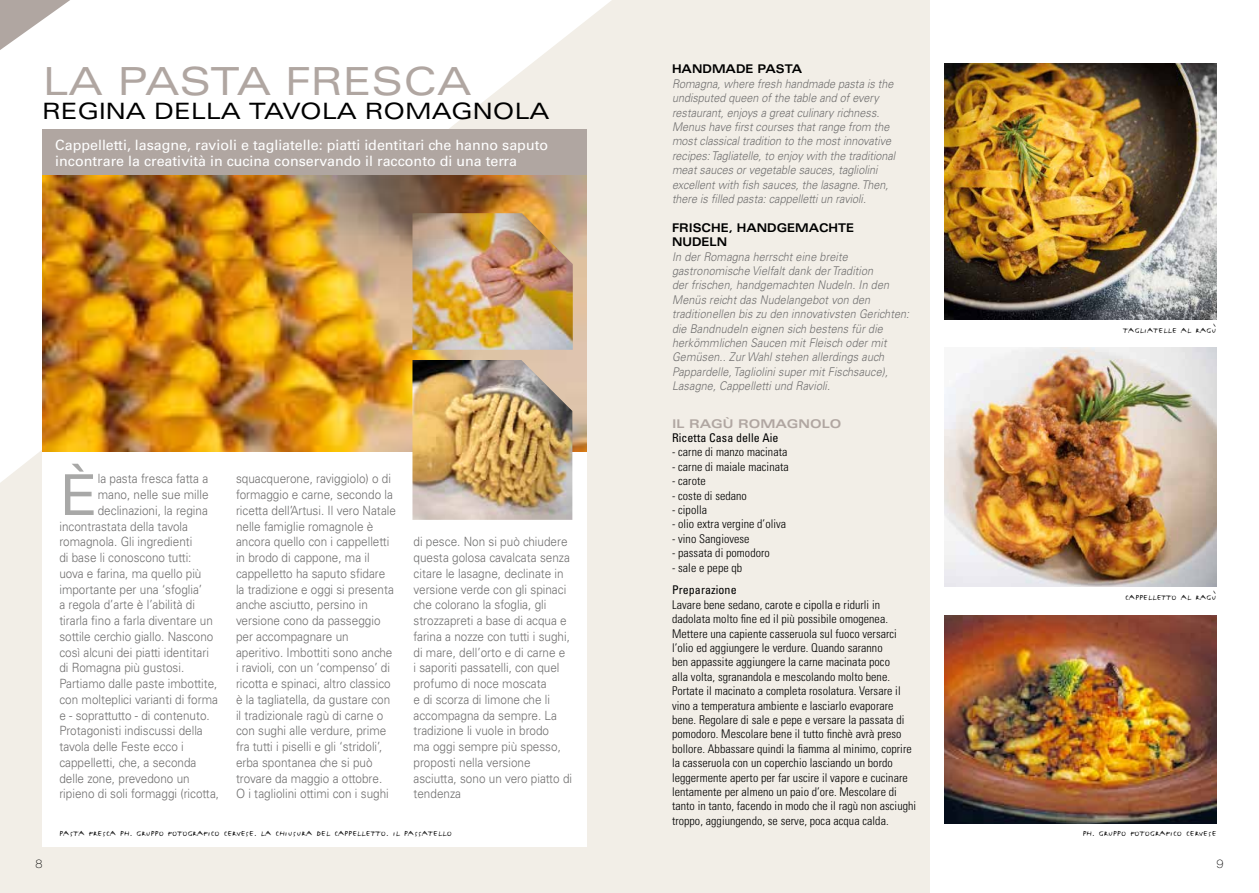
<style>
.page{position:relative;width:1259px;height:893px;background:#fff}
.page>*{position:absolute;margin:0;border:0;box-sizing:border-box;transform-origin:0 0}
.t1{font:expanded 56.4px "Univers";color:#a8a8a7;scale:.92 1}
.t2{font:expanded 38.7px "Univers";color:#b0a6a1}
.t3{font:expanded 22.5px "Univers";color:#000}
.t4{font:14.25px "FF Justlefthand Caps";color:#000}
.t5{font:14.25px/16.5px "Univers";color:#fff}
.t6{font:300 12.75px/15.8px "Univers";color:#706f6f;scale:.92 1}
.t7{font:300 condensed 12px/14.4px "Univers";letter-spacing:.005em;color:#000}
.t8{font:italic 300 12px/14.4px "Univers";color:#706f6f;scale:.9 1}
.t9{font:700 expanded 12px/14.4px "Univers";color:#000;scale:.9 1}
.t10{font:condensed 12px "Univers";letter-spacing:.005em;color:#000}
.t11{font:700 expanded 12px "Univers";letter-spacing:.005em;color:#b0a6a1}
.t12{font:100 12px "Helvetica Neue LT Std";color:#000;scale:1.05 1}
</style>
<div class="page">
<div style="left:0;top:0;width:929px;height:893px;background:#f2eee7"></div>
<img style="left:944px;top:348px;width:272px;height:239px">
<svg style="left:0;top:0;width:611px;height:483px;fill:#fff"></svg>
<div style="left:43px;top:452px;width:544px;height:395px;background:#fff"></div>
<svg style="left:0;top:0;width:70px;height:50px;background:#d7d2cf"></svg>
<img style="left:42px;top:175px;width:545px;height:277px">
<div style="left:42px;top:130px;width:545px;height:45px;background:#b0a6a1"></div>
<img style="left:944px;top:615px;width:272px;height:208px">
<img style="left:944px;top:64px;width:272px;height:255px">
<img style="left:412px;top:213px;width:161px;height:137px">
<img style="left:412px;top:360px;width:160px;height:160px">
<h2 class="t2" style="left:43px;top:58px;width:430px">LA PASTA FRESCA</h2>
<h3 class="t3" style="left:43px;top:98px;width:508px">REGINA DELLA TAVOLA ROMAGNOLA</h3>
<p class="t5" style="left:55px;top:136px;width:494px">Cappelletti, lasagne, ravioli e tagliatelle: piatti identitari che hanno saputo incontrare la creatività in cucina conservando il racconto di una terra</p>
<h1 class="t1" style="left:59px;top:462px;width:43px">È</h1>
<p class="t6" style="left:98px;top:471px;width:122px">la pasta fresca fatta a</p>
<p class="t6" style="left:98px;top:487px;width:122px">mano, nelle sue mille</p>
<p class="t6" style="left:98px;top:503px;width:121px">declinazioni, la regina</p>
<p class="t6" style="left:59px;top:518px;width:141px">incontrastata della tavola</p>
<p class="t6" style="left:59px;top:534px;width:146px">romagnola. Gli ingredienti</p>
<p class="t6" style="left:59px;top:550px;width:145px">di base li conoscono tutti:</p>
<p class="t6" style="left:59px;top:566px;width:156px">uova e farina, ma quello più</p>
<p class="t6" style="left:59px;top:581px;width:157px">importante per una ‘sfoglia’</p>
<p class="t6" style="left:59px;top:597px;width:149px">a regola d’arte è l’abilità di</p>
<p class="t6" style="left:59px;top:613px;width:168px">tirarla fino a farla diventare un</p>
<p class="t6" style="left:59px;top:629px;width:169px">sottile cerchio giallo. Nascono</p>
<p class="t6" style="left:59px;top:644px;width:164px">così alcuni dei piatti identitari</p>
<p class="t6" style="left:59px;top:660px;width:137px">di Romagna più gustosi.</p>
<p class="t6" style="left:59px;top:676px;width:173px">Partiamo dalle paste imbottite,</p>
<p class="t6" style="left:59px;top:692px;width:174px">con molteplici varianti di forma</p>
<p class="t6" style="left:59px;top:707px;width:165px">e - soprattutto - di contenuto.</p>
<p class="t6" style="left:59px;top:723px;width:157px">Protagonisti indiscussi della</p>
<p class="t6" style="left:59px;top:739px;width:137px">tavola delle Feste ecco i</p>
<p class="t6" style="left:59px;top:754px;width:150px">cappelletti, che, a seconda</p>
<p class="t6" style="left:59px;top:770px;width:143px">delle zone, prevedono un</p>
<p class="t6" style="left:59px;top:786px;width:175px">ripieno di soli formaggi (ricotta,</p>
<p class="t6" style="left:236px;top:471px;width:175px">squacquerone, raviggiolo) o di formaggio e carne, secondo la ricetta dell’Artusi. Il vero Natale nelle famiglie romagnole è ancora quello con i cappelletti in brodo di cappone, ma il cappelletto ha saputo sfidare la tradizione e oggi si presenta anche asciutto, persino in versione cono da passeggio per accompagnare un aperitivo. Imbottiti sono anche i ravioli, con un ‘compenso’ di ricotta e spinaci, altro classico è la tagliatella, da gustare con il tradizionale ragù di carne o con sughi alle verdure, prime fra tutti i piselli e gli ‘stridoli’, erba spontanea che si può trovare da maggio a ottobre.<br>O i tagliolini ottimi con i sughi</p>
<p class="t6" style="left:413px;top:534px;width:174px">di pesce. Non si può chiudere questa golosa cavalcata senza citare le lasagne, declinate in versione verde con gli spinaci che colorano la sfoglia, gli strozzapreti a base di acqua e farina a nozze con tutti i sughi, di mare, dell’orto e di carne e<br>i saporiti passatelli, con quel profumo di noce moscata<br>e di scorza di limone che li accompagna da sempre. La tradizione li vuole in brodo<br>ma oggi sempre più spesso, proposti nella versione asciutta, sono un vero piatto di tendenza</p>
<p class="t12" style="left:36px;top:856px;width:8px">8</p>
<p class="t4" style="left:59px;top:823px;width:394px">pasta fresca ph. gruppo fotografico cervese. la chiusura del cappelletto. il passatello</p>
<p class="t9" style="left:672px;top:62px;width:146px">HANDMADE PASTA</p>
<p class="t8" style="left:672px;top:76px;width:249px">Romagna, where fresh handmade pasta is the undisputed queen of the table and of every restaurant, enjoys a great culinary richness.<br>Menus have first courses that range from the most classical tradition to the most innovative recipes: Tagliatelle, to enjoy with the traditional meat sauces or vegetable sauces, tagliolini excellent with fish sauces, the lasagne. Then, there is filled pasta: cappelletti un ravioli.</p>
<p class="t9" style="left:672px;top:220px;width:204px">FRISCHE, HANDGEMACHTE<br>NUDELN</p>
<p class="t8" style="left:672px;top:249px;width:265px">In der Romagna herrscht eine breite gastronomische Vielfalt dank der Tradition<br>der frischen, handgemachten Nudeln. In den Menüs reicht das Nudelangebot von den traditionellen bis zu den innovativsten Gerichten: die Bandnudeln eignen sich bestens für die herkömmlichen Saucen mit Fleisch oder mit Gemüsen.. Zur Wahl stehen allerdings auch Pappardelle, Tagliolini super mit Fischsauce), Lasagne, Cappelletti und Ravioli.</p>
<p class="t11" style="left:672px;top:416px;width:171px">IL RAGÙ ROMAGNOLO</p>
<p class="t10" style="left:672px;top:430px;width:108px">Ricetta Casa delle Aie</p>
<p class="t7" style="left:672px;top:445px;width:117px">- carne di manzo macinata</p>
<p class="t7" style="left:672px;top:459px;width:118px">- carne di maiale macinata</p>
<p class="t7" style="left:672px;top:474px;width:35px">- carote</p>
<p class="t7" style="left:672px;top:488px;width:76px">- coste di sedano</p>
<p class="t7" style="left:672px;top:502px;width:37px">- cipolla</p>
<p class="t7" style="left:672px;top:517px;width:116px">- olio extra vergine d’oliva</p>
<p class="t7" style="left:672px;top:531px;width:79px">- vino Sangiovese</p>
<p class="t7" style="left:672px;top:546px;width:99px">- passata di pomodoro</p>
<p class="t7" style="left:672px;top:560px;width:72px">- sale e pepe qb</p>
<p class="t10" style="left:672px;top:583px;width:66px">Preparazione</p>
<p class="t7" style="left:672px;top:597px;width:246px">Lavare bene sedano, carote e cipolla e ridurli in dadolata molto fine ed il più possibile omogenea.<br>Mettere una capiente casseruola sul fuoco versarci l’olio ed aggiungere le verdure. Quando saranno<br>ben appassite aggiungere la carne macinata poco<br>alla volta, sgranandola e mescolando molto bene.<br>Portate il macinato a completa rosolatura. Versare il vino a temperatura ambiente e lasciarlo evaporare bene. Regolare di sale e pepe e versare la passata di pomodoro. Mescolare bene il tutto finchè avrà preso bollore. Abbassare quindi la fiamma al minimo, coprire la casseruola con un coperchio lasciando un bordo leggermente aperto per far uscire il vapore e cucinare lentamente per almeno un paio d’ore. Mescolare di tanto in tanto, facendo in modo che il ragù non asciughi troppo, aggiungendo, se serve, poca acqua calda.</p>
<p class="t4" style="left:1123px;top:320px;width:95px">tagliatelle al ragù</p>
<p class="t4" style="left:1125px;top:588px;width:93px">cappelletto al ragù</p>
<p class="t4" style="left:1082px;top:823px;width:135px">ph. gruppo fotografico cervese</p>
<p class="t12" style="left:1216px;top:856px;width:8px">9</p>
</div>
